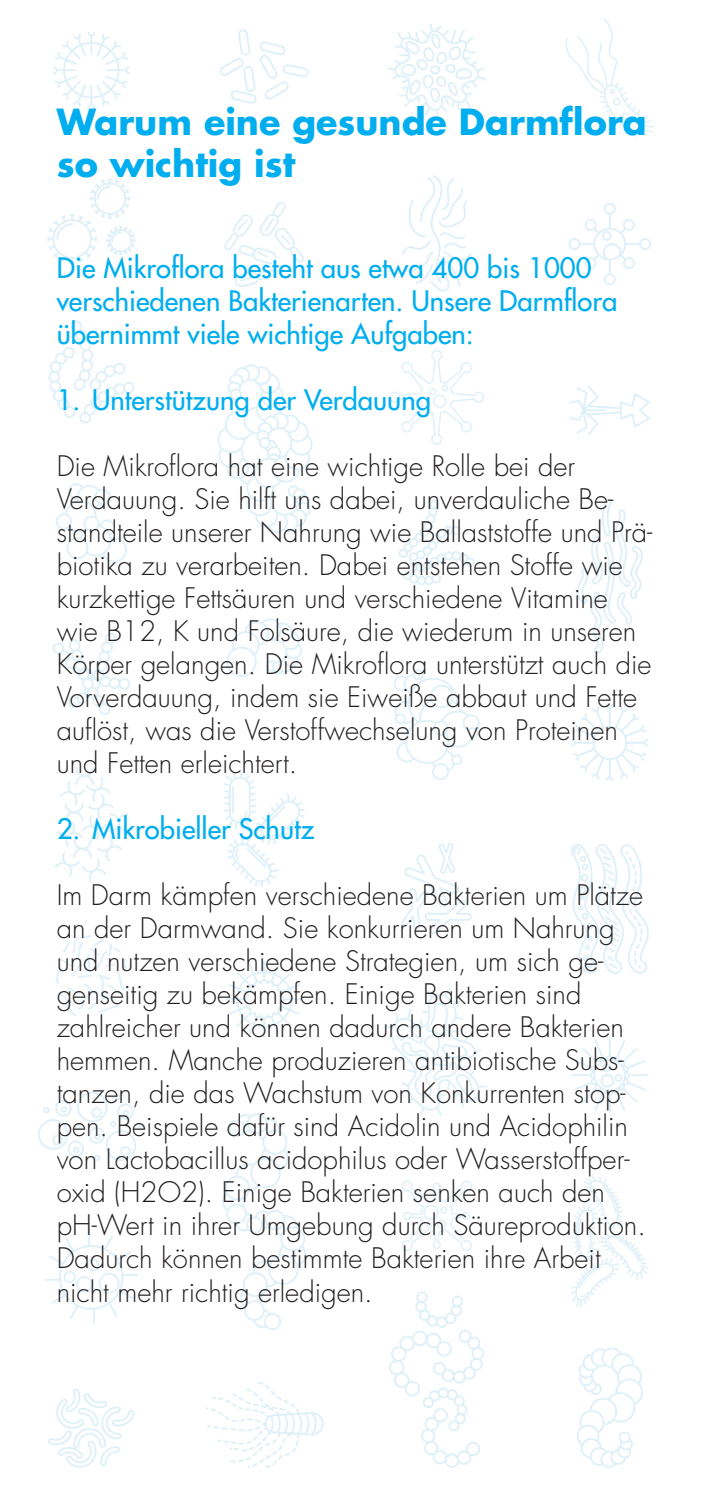
<style>
.page{position:relative;width:709px;height:1489px;background:#fff}
.page>*{position:absolute;margin:0;border:0;box-sizing:border-box;transform-origin:0 0}
.t1{font:700 35px/42px "Futura Std";color:#00aeef}
.t2{font:300 27.5px/33px "Futura Std";color:#231f20}
.t3{font:500 27.5px/33px "Futura Std";color:#00aeef}
</style>
<div class="page">
<img style="left:39px;top:18px;width:615px;height:1449px">
<p class="t1" style="left:57px;top:101px;width:591px">Warum eine gesunde Darmflora so wichtig ist</p>
<p class="t3" style="left:57px;top:251px;width:562px">Die Mikroflora besteht aus etwa 400 bis 1000 verschiedenen Bakterienarten. Unsere Darmflora übernimmt viele wichtige Aufgaben:</p>
<p class="t3" style="left:57px;top:383px;width:376px">1. Unterstützung der Verdauung</p>
<p class="t2" style="left:57px;top:450px;width:597px">Die Mikroflora hat eine wichtige Rolle bei der Verdauung. Sie hilft uns dabei, unverdauliche Be&shy;standteile unserer Nahrung wie Ballaststoffe und Prä&shy;biotika zu verarbeiten. Dabei entstehen Stoffe wie kurzkettige Fettsäuren und verschiedene Vitamine wie B12, K und Folsäure, die wiederum in unseren Körper gelangen. Die Mikroflora unterstützt auch die Vorverdauung, indem sie Eiweiße abbaut und Fette auflöst, was die Verstoffwechselung von Proteinen und Fetten erleichtert.</p>
<p class="t3" style="left:57px;top:812px;width:259px">2. Mikrobieller Schutz</p>
<p class="t2" style="left:57px;top:879px;width:590px">Im Darm kämpfen verschiedene Bakterien um Plätze an der Darmwand. Sie konkurrieren um Nahrung und nutzen verschiedene Strategien, um sich ge&shy;genseitig zu bekämpfen. Einige Bakterien sind zahlreicher und können dadurch andere Bakterien hemmen. Manche produzieren antibiotische Subs&shy;tanzen, die das Wachstum von Konkurrenten stop&shy;pen. Beispiele dafür sind Acidolin und Acidophilin von Lactobacillus acidophilus oder Wasserstoffper&shy;oxid (H2O2). Einige Bakterien senken auch den pH-Wert in ihrer Umgebung durch Säureproduktion.<br>Dadurch können bestimmte Bakterien ihre Arbeit nicht mehr richtig erledigen.</p>
</div>
